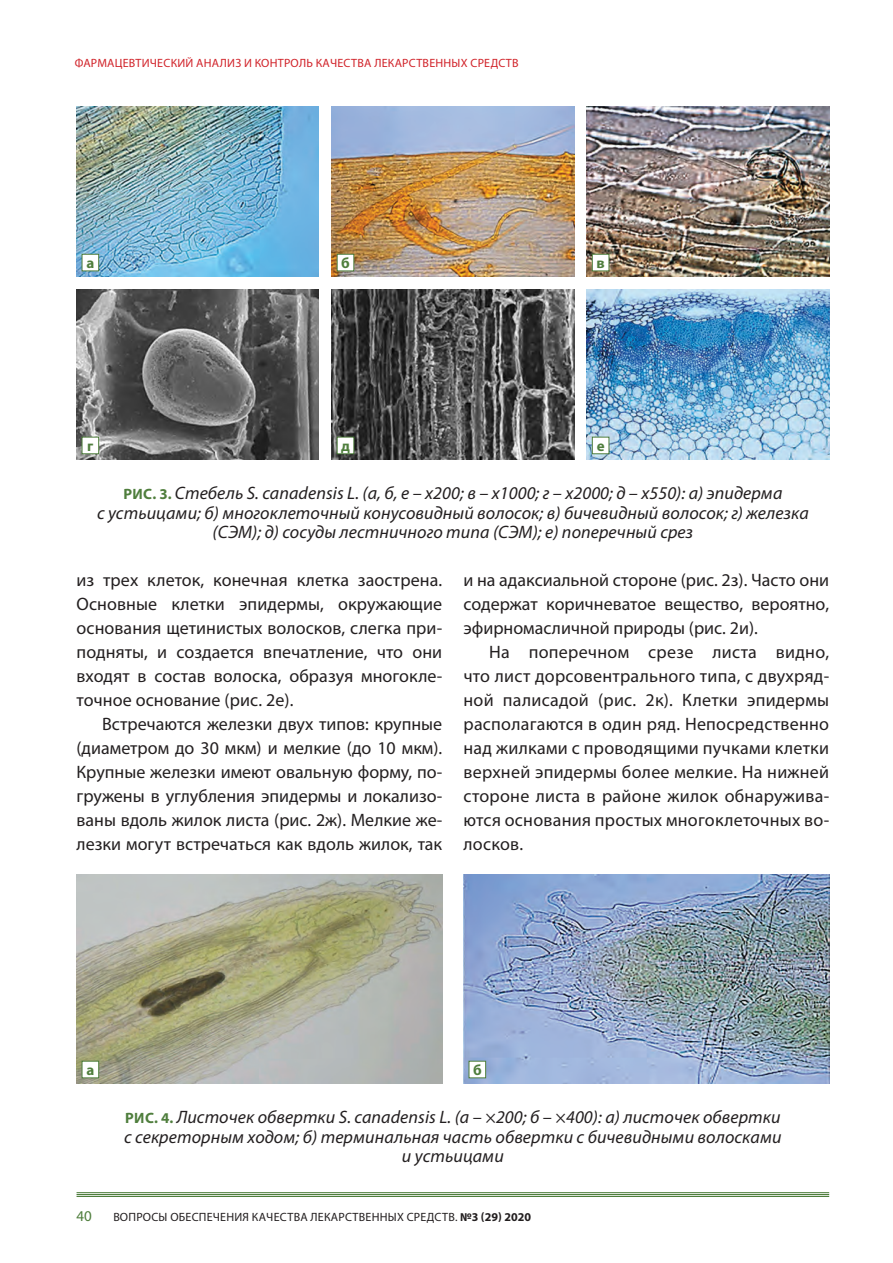
<style>
.page{position:relative;width:893px;height:1263px;background:#fff}
.page>*{position:absolute;margin:0;border:0;box-sizing:border-box;transform-origin:0 0}
.text{font:18px/24px "Myriad Pro";letter-spacing:.005em;color:#231f20;text-align:justify}
.ris-podp{font:italic 18px/19.5px "Myriad Pro";letter-spacing:.005em;color:#231f20;text-align:center}
.ris-podp-2{font:700 15px "Myriad Pro";color:#4f7e3d}
.t1{font:15px "Myriad Pro";color:#4f7e3d}
.t2{font:12px "Myriad Pro";letter-spacing:.02em;color:#d1232a}
.t3{font:12px "Myriad Pro";letter-spacing:.02em;color:#231f20}
.s1{font-weight:700;font-style:normal;font-size:15px;color:#4f7e3d}
.s2{font-weight:700}
</style>
<div class="page">
<hr style="left:77px;top:1192px;width:752px;height:1px;background:#4f7e3d">
<hr style="left:77px;top:1194px;width:752px;height:1px;background:#4f7e3d">
<hr style="left:77px;top:1196px;width:752px;height:1px;background:#4f7e3d">
<img style="left:77px;top:106px;width:242px;height:170px">
<img style="left:332px;top:106px;width:242px;height:170px">
<img style="left:587px;top:106px;width:242px;height:170px">
<img style="left:77px;top:289px;width:242px;height:170px">
<img style="left:332px;top:289px;width:242px;height:170px">
<img style="left:587px;top:289px;width:242px;height:170px">
<div style="left:82px;top:254px;width:17px;height:17px;background:#fff"></div>
<div style="left:82px;top:254px;width:17px;height:17px;border:1px solid #4f7e3d"></div>
<div style="left:82px;top:437px;width:17px;height:17px;background:#fff"></div>
<div style="left:82px;top:437px;width:17px;height:17px;border:1px solid #4f7e3d"></div>
<div style="left:337px;top:254px;width:17px;height:17px;background:#fff"></div>
<div style="left:337px;top:254px;width:17px;height:17px;border:1px solid #4f7e3d"></div>
<div style="left:337px;top:437px;width:17px;height:17px;background:#fff"></div>
<div style="left:337px;top:437px;width:17px;height:17px;border:1px solid #4f7e3d"></div>
<div style="left:592px;top:254px;width:17px;height:17px;background:#fff"></div>
<div style="left:592px;top:254px;width:17px;height:17px;border:1px solid #4f7e3d"></div>
<div style="left:592px;top:437px;width:17px;height:17px;background:#fff"></div>
<div style="left:592px;top:437px;width:17px;height:17px;border:1px solid #4f7e3d"></div>
<img style="left:77px;top:874px;width:365px;height:209px">
<img style="left:463px;top:874px;width:366px;height:209px">
<div style="left:82px;top:1061px;width:17px;height:17px;background:#fff"></div>
<div style="left:82px;top:1061px;width:17px;height:17px;border:1px solid #4f7e3d"></div>
<div style="left:469px;top:1061px;width:17px;height:17px;background:#fff"></div>
<div style="left:469px;top:1061px;width:17px;height:17px;border:1px solid #4f7e3d"></div>
<p class="t2" style="left:75px;top:56px;width:445px">ФАРМАЦЕВТИЧЕСКИЙ АНАЛИЗ И КОНТРОЛЬ КАЧЕСТВА ЛЕКАРСТВЕННЫХ СРЕДСТВ</p>
<p class="ris-podp-2" style="left:86px;top:253px;width:9px">а</p>
<p class="ris-podp-2" style="left:341px;top:253px;width:10px">б</p>
<p class="ris-podp-2" style="left:596px;top:253px;width:10px">в</p>
<p class="ris-podp-2" style="left:87px;top:436px;width:8px">г</p>
<p class="ris-podp-2" style="left:341px;top:436px;width:10px">д</p>
<p class="ris-podp-2" style="left:597px;top:436px;width:9px">е</p>
<p class="ris-podp" style="left:97px;top:483px;width:713px"><span class="s1">РИС. 3.</span> Стебель S. canadensis L. (а, б, е – х200; в – х1000; г – х2000; д – х550): a) эпидерма<br>с устьицами; б) многоклеточный конусовидный волосок; в) бичевидный волосок; г) железка (СЭМ); д) сосуды лестничного типа (СЭМ); е) поперечный срез</p>
<p class="text" style="left:77px;top:568px;width:367px">из трех клеток, конечная клетка заострена.<br>Основные клетки эпидермы, окружающие основания щетинистых волосков, слегка при&shy;подняты, и создается впечатление, что они входят в состав волоска, образуя многокле&shy;точное основание (рис. 2е).</p>
<p class="text" style="left:77px;top:712px;width:367px;text-indent:26px">Встречаются железки двух типов: крупные (диаметром до 30 мкм) и мелкие (до 10 мкм).<br>Крупные железки имеют овальную форму, по&shy;гружены в углубления эпидермы и локализо&shy;ваны вдоль жилок листа (рис. 2ж). Мелкие же&shy;лезки могут встречаться как вдоль жилок, так</p>
<p class="text" style="left:463px;top:568px;width:367px">и на адаксиальной стороне (рис. 2з). Часто они содержат коричневатое вещество, вероятно, эфирномасличной природы (рис. 2и).</p>
<p class="text" style="left:463px;top:640px;width:367px;text-indent:26px">На поперечном срезе листа видно, что лист дорсовентрального типа, с двухряд&shy;ной палисадой (рис. 2к). Клетки эпидермы располагаются в один ряд. Непосредственно над жилками с проводящими пучками клетки верхней эпидермы более мелкие. На нижней стороне листа в районе жилок обнаружива&shy;ются основания простых многоклеточных во&shy;лосков.</p>
<p class="ris-podp-2" style="left:86px;top:1060px;width:9px">а</p>
<p class="ris-podp-2" style="left:473px;top:1060px;width:10px">б</p>
<p class="ris-podp" style="left:124px;top:1107px;width:659px"><span class="s1">РИС. 4.</span> Листочек обвертки S. canadensis L. (а – ×200; б – ×400): а) листочек обвертки с секреторным ходом; б) терминальная часть обвертки с бичевидными волосками и устьицами</p>
<p class="t1" style="left:77px;top:1207px;width:17px">40</p>
<p class="t3" style="left:113px;top:1209px;width:419px">ВОПРОСЫ ОБЕСПЕЧЕНИЯ КАЧЕСТВА ЛЕКАРСТВЕННЫХ СРЕДСТВ. <span class="s2">№3 (29) 2020</span></p>
</div>
